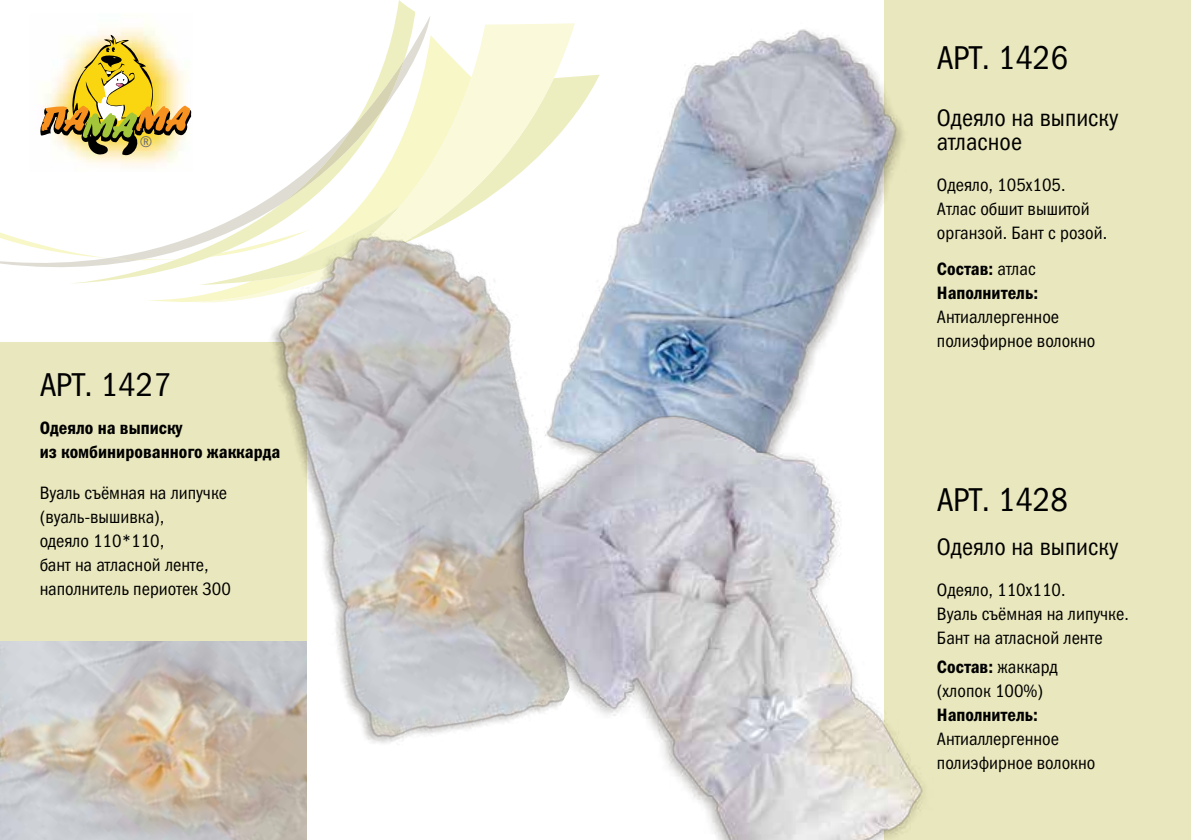
<style>
.page{position:relative;width:1191px;height:840px;background:#fff}
.page>*{position:absolute;margin:0;border:0;box-sizing:border-box;transform-origin:0 0}
.t1{font:33.2px "Franklin Gothic Book Cond ITC";color:#000}
.t2{font:24px/24px "Franklin Gothic Book Cond ITC";color:#000}
.t3{font:18px/24px "Franklin Gothic Book Cond ITC";color:#000}
.t4{font:18px/24px "Franklin Gothic Demi Cond ITC";color:#000}
.t5{font:15.6px "Franklin Gothic Book Cond ITC";color:#6d6e71}
.s1{font-family:"Franklin Gothic Book Cond ITC"}
</style>
<div class="page">
<svg style="left:0;top:15px;width:430px;height:252px"></svg>
<svg style="left:0;top:35px;width:193px;height:225px"></svg>
<svg style="left:193px;top:23px;width:309px;height:147px"></svg>
<div style="left:0;top:342px;width:306px;height:497px;background:#e9e7bd"></div>
<div style="left:884px;top:0;width:307px;height:839px;background:#e9e7bd"></div>
<img style="left:112px;top:821px;width:194px;height:18px">
<img style="left:0;top:641px;width:112px;height:198px">
<img style="left:502px;top:23px;width:402px;height:372px">
<img style="left:105px;top:170px;width:626px;height:651px">
<img style="left:473px;top:395px;width:450px;height:444px">
<p class="t5" style="left:140px;top:133px;width:14px">®</p>
<h1 class="t1" style="left:40px;top:365px;width:133px">АРТ. 1427</h1>
<p class="t4" style="left:40px;top:416px;width:242px">Одеяло на выписку<br>из комбинированного жаккарда</p>
<p class="t3" style="left:40px;top:481px;width:193px">Вуаль съёмная на липучке (вуаль-вышивка),<br>одеяло 110*110,<br>бант на атласной ленте, наполнитель периотек 300</p>
<h1 class="t1" style="left:937px;top:38px;width:133px">АРТ. 1426</h1>
<h2 class="t2" style="left:937px;top:106px;width:182px">Одеяло на выписку атласное</h2>
<p class="t3" style="left:937px;top:173px;width:172px">Одеяло, 105х105.<br>Атлас обшит вышитой органзой. Бант с розой.</p>
<p class="t4" style="left:937px;top:256px;width:103px">Состав: <span class="s1">атлас<br></span>Наполнитель:</p>
<p class="t3" style="left:937px;top:305px;width:160px">Антиаллергенное полиэфирное волокно</p>
<h1 class="t1" style="left:937px;top:480px;width:133px">АРТ. 1428</h1>
<h2 class="t2" style="left:937px;top:534px;width:182px">Одеяло на выписку</h2>
<p class="t3" style="left:937px;top:577px;width:193px">Одеяло, 110х110.<br>Вуаль съёмная на липучке.<br>Бант на атласной ленте</p>
<p class="t4" style="left:937px;top:655px;width:122px">Состав: <span class="s1">жаккард</span></p>
<p class="t3" style="left:937px;top:679px;width:108px">(хлопок 100%)</p>
<p class="t4" style="left:937px;top:702px;width:103px">Наполнитель:</p>
<p class="t3" style="left:937px;top:727px;width:160px">Антиаллергенное полиэфирное волокно</p>
</div>
